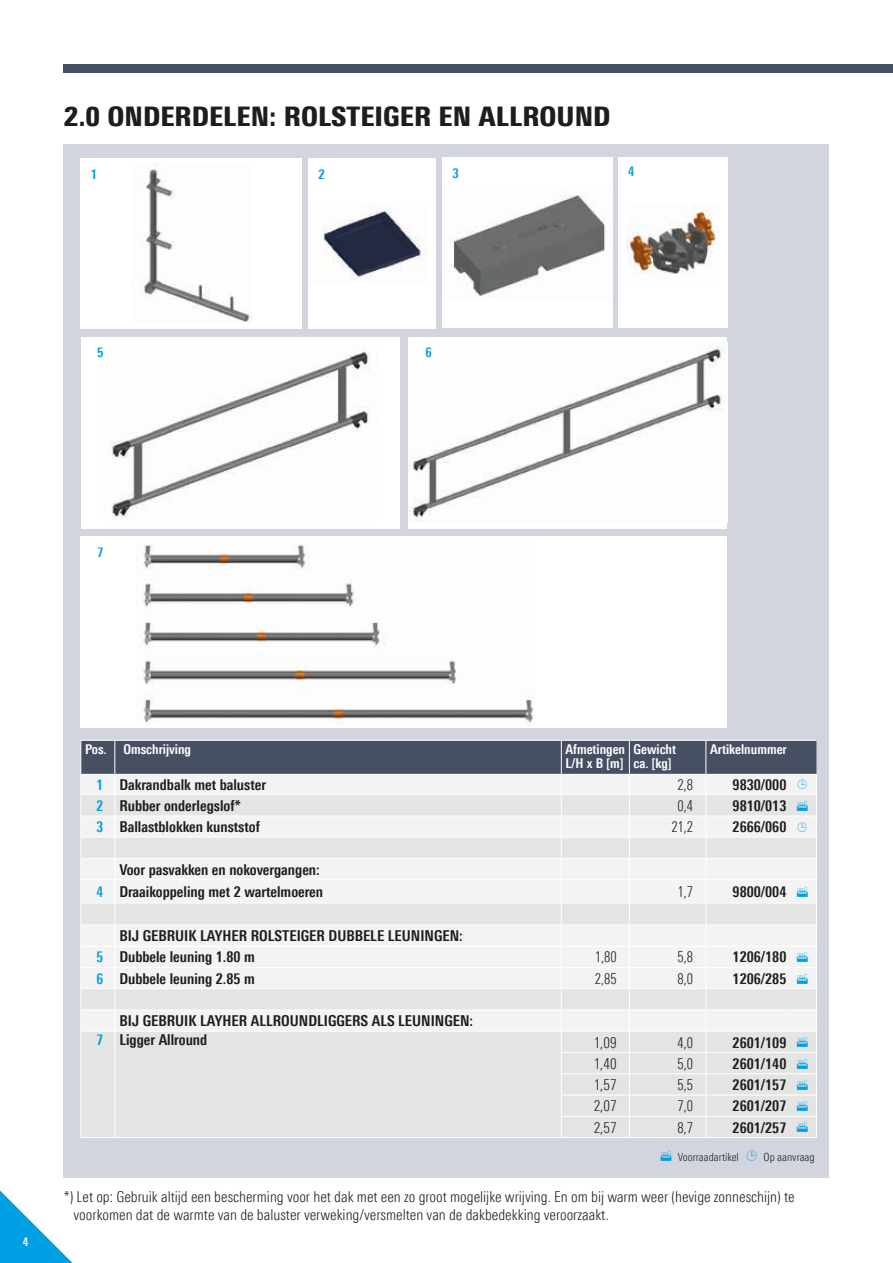
<style>
.page{position:relative;width:893px;height:1263px;background:#fff}
.page>*{position:absolute;margin:0;border:0;box-sizing:border-box;transform-origin:0 0}
.t1{font:900 27px "Linotype Univers 820 Cn";color:#1d1d1b}
.t2{font:700 15px/22.4px "Linotype Univers 620 Cn";color:#1d1d1b}
.t3{font:300 15px/18px "Linotype Univers 320 Cn";color:#1d1d1b}
.t4{font:300 15px "Linotype Univers 320 Cn";color:#1d1d1b;scale:.95 1}
.t5{font:700 13.5px/13.5px "Linotype Univers 620 Cn";color:#fff}
.t6{font:700 13.5px "Linotype Univers 620 Cn";color:#009fe3}
.t7{font:700 12px "Linotype Univers 620 Cn";color:#fff}
.t8{font:300 11.25px "Linotype Univers 320 Cn";color:#1d1d1b}
.s1{color:#009fe3}
</style>
<div class="page">
<svg style="left:0;top:1190px;width:73px;height:73px"></svg>
<div style="left:64px;top:64px;width:829px;height:8px;background:#474f63"></div>
<div style="left:64px;top:145px;width:765px;height:1033px;background:#d3d5de"></div>
<div style="left:81px;top:158px;width:221px;height:170px;background:#fff"></div>
<img style="left:140px;top:164px;width:111px;height:159px">
<div style="left:308px;top:158px;width:128px;height:170px;background:#fff"></div>
<img style="left:323px;top:210px;width:103px;height:70px">
<div style="left:81px;top:337px;width:319px;height:191px;background:#fff"></div>
<img style="left:111px;top:345px;width:260px;height:174px">
<div style="left:408px;top:337px;width:319px;height:191px;background:#fff"></div>
<img style="left:408px;top:342px;width:318px;height:180px">
<div style="left:81px;top:537px;width:646px;height:191px;background:#fff"></div>
<img style="left:143px;top:544px;width:391px;height:181px">
<div style="left:618px;top:157px;width:109px;height:170px;background:#fff"></div>
<img style="left:626px;top:205px;width:93px;height:70px">
<div style="left:442px;top:157px;width:170px;height:170px;background:#fff"></div>
<img style="left:450px;top:194px;width:156px;height:104px">
<svg style="left:80px;top:740px;width:737px;height:398px"></svg>
<h1 class="t1" style="left:64px;top:100px;width:548px">2.0 ONDERDELEN: ROLSTEIGER EN ALLROUND</h1>
<p class="t6" style="left:91px;top:166px;width:8px">1</p>
<p class="t6" style="left:318px;top:166px;width:8px">2</p>
<p class="t6" style="left:452px;top:165px;width:8px">3</p>
<p class="t6" style="left:628px;top:163px;width:8px">4</p>
<p class="t6" style="left:97px;top:344px;width:8px">5</p>
<p class="t6" style="left:425px;top:344px;width:8px">6</p>
<p class="t6" style="left:97px;top:544px;width:8px">7</p>
<p class="t7" style="left:23px;top:1235px;width:7px">4</p>
<p class="t5" style="left:85px;top:743px;width:108px">Pos. Omschrijving</p>
<p class="t5" style="left:566px;top:743px;width:61px">Afmetingen<br>L/H x B [m]</p>
<p class="t5" style="left:634px;top:743px;width:44px">Gewicht ca. [kg]</p>
<p class="t5" style="left:710px;top:743px;width:78px">Artikelnummer</p>
<p class="t2" style="left:96px;top:773px;width:171px"><span class="s1">1</span> Dakrandbalk met baluster</p>
<p class="t4" style="left:678px;top:776px;width:18px">2,8</p>
<p class="t2" style="left:733px;top:773px;width:55px">9830/000</p>
<p class="t2" style="left:96px;top:794px;width:146px"><span class="s1">2</span> Rubber onderlegslof*</p>
<p class="t4" style="left:678px;top:797px;width:18px">0,4</p>
<p class="t2" style="left:733px;top:794px;width:55px">9810/013</p>
<p class="t2" style="left:96px;top:815px;width:165px"><span class="s1">3</span> Ballastblokken kunststof</p>
<p class="t4" style="left:671px;top:818px;width:24px">21,2</p>
<p class="t2" style="left:733px;top:815px;width:55px">2666/060</p>
<p class="t2" style="left:96px;top:858px;width:228px;text-align:right">Voor pasvakken en nokovergangen:<br><span class="s1">4</span> Draaikoppeling met 2 wartelmoeren</p>
<p class="t4" style="left:678px;top:883px;width:18px">1,7</p>
<p class="t2" style="left:733px;top:880px;width:55px">9800/004</p>
<p class="t2" style="left:96px;top:925px;width:368px;line-height:21.3px;text-indent:23px">BIJ GEBRUIK LAYHER ROLSTEIGER DUBBELE LEUNINGEN:<br><span class="s1">5</span> Dubbele leuning 1.80 m</p>
<p class="t4" style="left:595px;top:948px;width:24px">1,80</p>
<p class="t4" style="left:678px;top:948px;width:18px">5,8</p>
<p class="t2" style="left:733px;top:946px;width:55px">1206/180</p>
<p class="t2" style="left:96px;top:967px;width:160px"><span class="s1">6</span> Dubbele leuning 2.85 m</p>
<p class="t4" style="left:595px;top:970px;width:24px">2,85</p>
<p class="t4" style="left:678px;top:970px;width:18px">8,0</p>
<p class="t2" style="left:733px;top:967px;width:55px">1206/285</p>
<p class="t2" style="left:96px;top:1011px;width:378px;line-height:18.5px;text-indent:23px">BIJ GEBRUIK LAYHER ALLROUNDLIGGERS ALS LEUNINGEN:<br><span class="s1">7</span> Ligger Allround</p>
<p class="t3" style="left:594px;top:1033px;width:24px">1,09</p>
<p class="t4" style="left:678px;top:1033px;width:18px">4,0</p>
<p class="t2" style="left:733px;top:1031px;width:55px">2601/109</p>
<p class="t3" style="left:594px;top:1054px;width:24px">1,40</p>
<p class="t4" style="left:678px;top:1055px;width:18px">5,0</p>
<p class="t2" style="left:733px;top:1052px;width:55px">2601/140</p>
<p class="t3" style="left:594px;top:1076px;width:24px">1,57</p>
<p class="t4" style="left:678px;top:1076px;width:18px">5,5</p>
<p class="t2" style="left:733px;top:1073px;width:55px">2601/157</p>
<p class="t3" style="left:594px;top:1097px;width:24px">2,07</p>
<p class="t4" style="left:678px;top:1097px;width:18px">7,0</p>
<p class="t2" style="left:733px;top:1095px;width:55px">2601/207</p>
<p class="t3" style="left:594px;top:1118px;width:24px">2,57</p>
<p class="t4" style="left:678px;top:1119px;width:18px">8,7</p>
<p class="t2" style="left:733px;top:1116px;width:55px">2601/257</p>
<p class="t8" style="left:678px;top:1151px;width:62px">Voorraadartikel</p>
<p class="t8" style="left:764px;top:1151px;width:53px">Op aanvraag</p>
<p class="t3" style="left:74px;top:1187px;width:722px;text-indent:-10px">*) Let op: Gebruik altijd een bescherming voor het dak met een zo groot mogelijke wrijving. En om bij warm weer (hevige zonneschijn) te voorkomen dat de warmte van de baluster verweking/versmelten van de dakbedekking veroorzaakt.</p>
</div>
